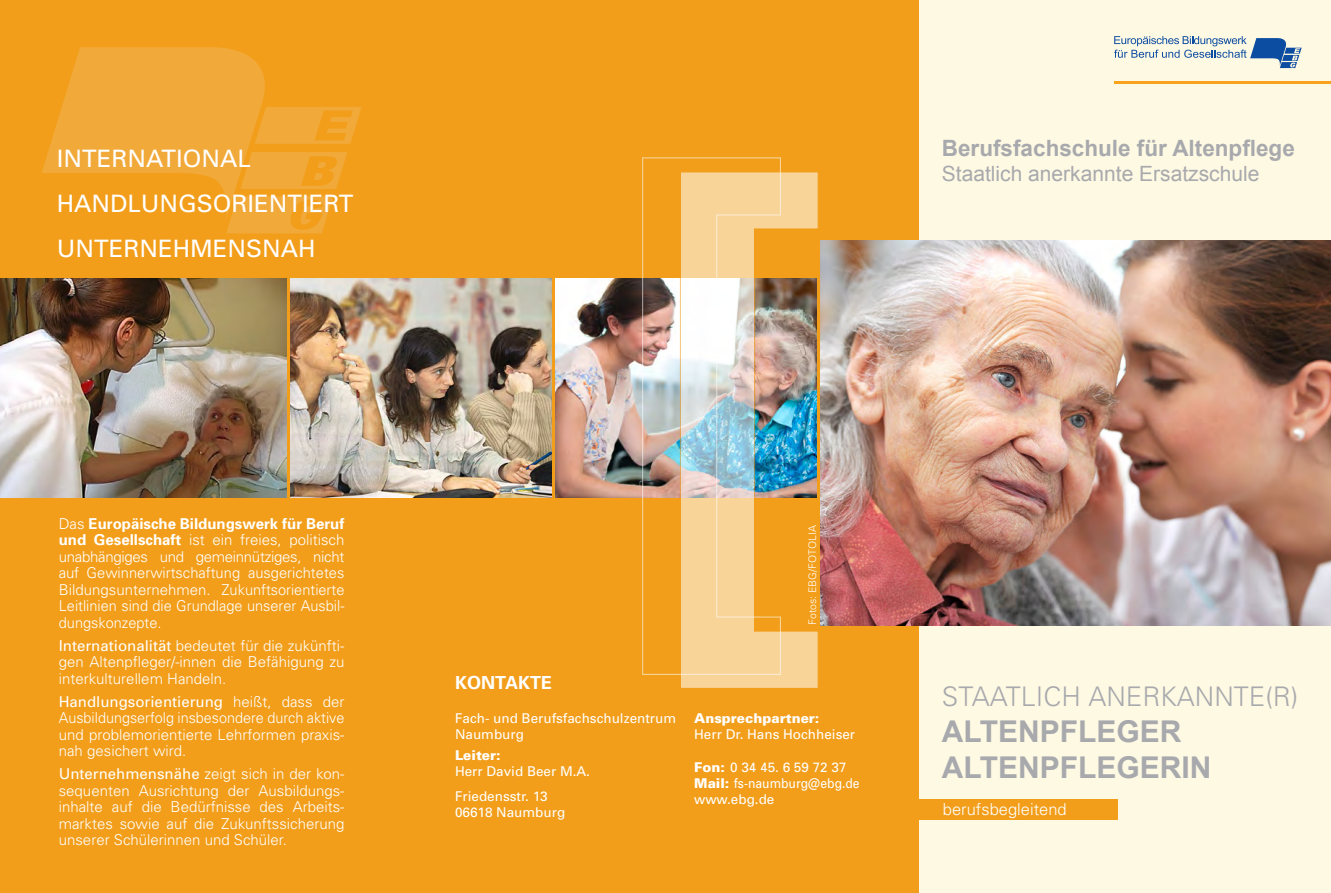
<style>
.page{position:relative;width:1331px;height:893px;background:#fff}
.page>*{position:absolute;margin:0;border:0;box-sizing:border-box;transform-origin:0 0}
.t1{font:700 30px "Arial";color:#a8a9ad}
.t2{font:300 27px "Univers";color:#a8a9ad}
.hl_2_weiß{font:24px/45px "Univers";color:#fff}
.t3{font:700 22.5px "Arial";color:#a8a9ad}
.t4{font:21px "Arial";color:#a8a9ad}
.t5{font:700 18px "Univers";color:#fff}
.ft_1_weiß{font:300 16.5px "Univers";color:#fff}
.ft_1_weiß-2{font:300 15px/16.5px "Univers";color:#fff;text-align:justify}
.t6{font:13.5px/16.2px "Univers";color:#fff}
.t7{font:13.5px "Univers";color:#fff;scale:.9 1}
.t8{font:900 13.5px "Univers";color:#fff}
.einzug_1{font:300 10.5px "Univers";color:#fff}
.s1{font-weight:700}
.s2{font-weight:400}
.s3{font-weight:900}
</style>
<div class="page">
<div style="left:884px;top:0;width:447px;height:893px;background:#fef9e3"></div>
<div style="left:0;top:0;width:918px;height:893px;background:#f29e1a"></div>
<img style="left:0;top:278px;width:286px;height:219px">
<img style="left:290px;top:278px;width:261px;height:219px">
<img style="left:555px;top:278px;width:87px;height:219px">
<img style="left:820px;top:240px;width:511px;height:385px">
<svg style="left:42px;top:47px;width:320px;height:186px;fill:#f1a939"></svg>
<svg style="left:1114px;top:36px;width:188px;height:32px"></svg>
<hr style="left:1114px;top:82px;width:217px;height:2px;background:#f9a21c">
<img style="left:681px;top:172px;width:137px;height:516px">
<img style="left:642px;top:157px;width:139px;height:518px">
<div style="left:915px;top:799px;width:203px;height:20px;background:#f29e1a"></div>
<p class="hl_2_weiß" style="left:57px;top:135px;width:298px">INTERNATIONAL<br>HANDLUNGSORIENTIERT</p>
<p class="hl_2_weiß" style="left:57px;top:225px;width:260px">UNTERNEHMENSNAH</p>
<p class="t3" style="left:942px;top:133px;width:354px">Berufsfachschule für Altenpflege</p>
<p class="t4" style="left:942px;top:160px;width:319px">Staatlich anerkannte Ersatzschule</p>
<p class="ft_1_weiß-2" style="left:59px;top:515px;width:287px">Das <span class="s1">Europäische Bildungswerk für Beruf und Gesellschaft</span> ist ein freies, politisch unabhängiges und gemeinnütziges, nicht auf Gewinnerwirtschaftung ausgerichtetes Bildungsunternehmen. Zukunftsorientierte Leitlinien sind die Grundlage unserer Ausbil&shy;dungskonzepte.</p>
<p class="ft_1_weiß-2" style="left:59px;top:637px;width:287px"><span class="s2">Internationalität</span> bedeutet für die zukünfti&shy;gen Altenpfleger/-innen die Befähigung zu interkulturellem Handeln.</p>
<p class="ft_1_weiß-2" style="left:59px;top:693px;width:287px"><span class="s2">Handlungsorientierung</span> heißt, dass der Ausbildungserfolg insbesondere durch aktive und problemorientierte Lehrformen praxis&shy;nah gesichert wird.</p>
<p class="ft_1_weiß-2" style="left:59px;top:765px;width:287px"><span class="s2">Unternehmensnähe</span> zeigt sich in der kon&shy;sequenten Ausrichtung der Ausbildungs&shy;inhalte auf die Bedürfnisse des Arbeits&shy;marktes sowie auf die Zukunftssicherung unserer Schülerinnen und Schüler.</p>
<p class="einzug_1" style="left:806px;top:625px;width:101px;rotate:-90deg">Fotos: EBG/FOTOLIA</p>
<p class="t5" style="left:455px;top:671px;width:99px">KONTAKTE</p>
<p class="t6" style="left:455px;top:710px;width:223px">Fach- und Berufsfachschulzentrum<br>Naumburg</p>
<p class="t6" style="left:455px;top:747px;width:137px"><span class="s3">Leiter:<br></span>Herr David Beer M.A.</p>
<p class="t6" style="left:455px;top:788px;width:94px">Friedensstr. 13</p>
<p class="t6" style="left:455px;top:804px;width:112px">06618 Naumburg</p>
<p class="t8" style="left:694px;top:710px;width:127px">Ansprechpartner:</p>
<p class="t6" style="left:694px;top:726px;width:163px">Herr Dr. Hans Hochheiser</p>
<p class="t6" style="left:694px;top:759px;width:154px"><span class="s3">Fon:</span> 0 34 45. 6 59 72 37</p>
<p class="t7" style="left:694px;top:775px;width:185px"><span class="s3">Mail:</span> fs-naumburg@ebg.de</p>
<p class="t6" style="left:694px;top:791px;width:82px">www.ebg.de</p>
<p class="t2" style="left:942px;top:681px;width:358px">STAATLICH ANERKANNTE(R)</p>
<p class="t1" style="left:942px;top:712px;width:241px">ALTENPFLEGER</p>
<p class="t1" style="left:942px;top:748px;width:271px">ALTENPFLEGERIN</p>
<p class="ft_1_weiß" style="left:943px;top:799px;width:125px">berufsbegleitend</p>
</div>
